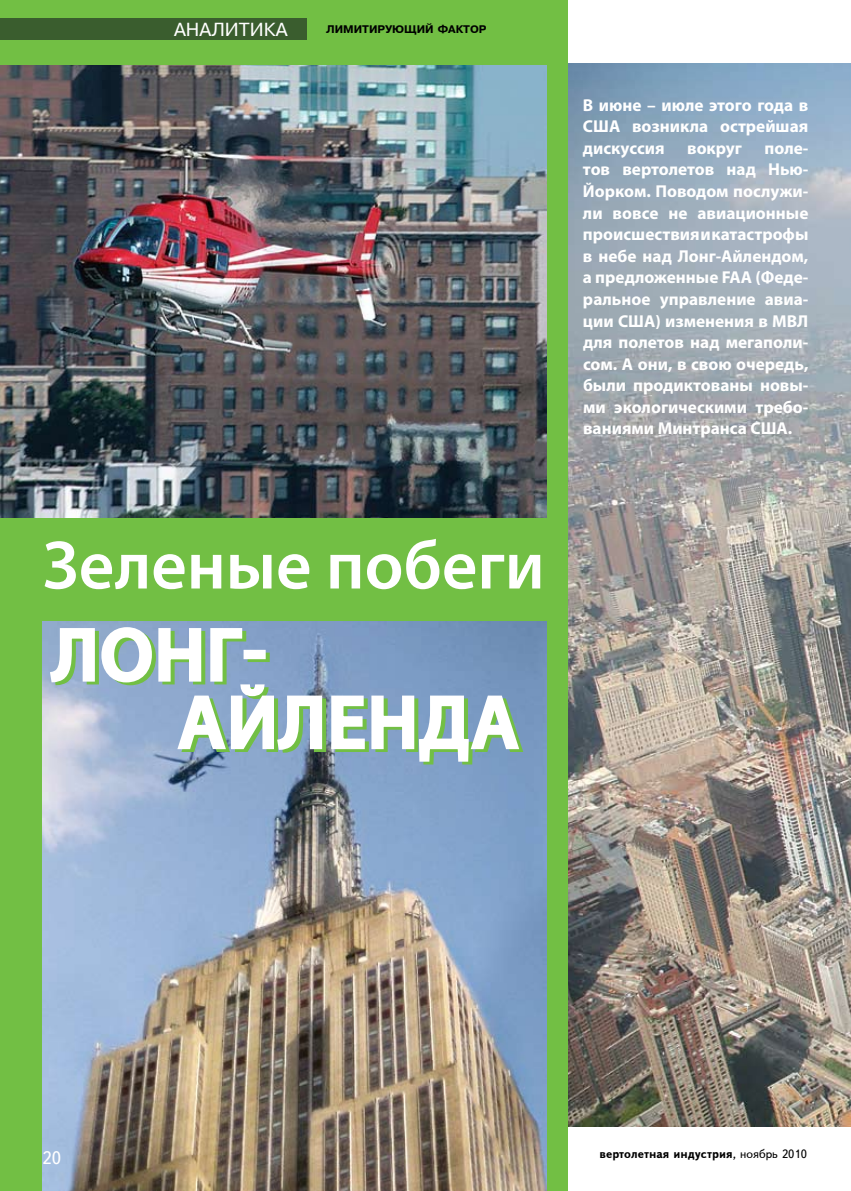
<style>
.page{position:relative;width:851px;height:1191px;background:#fff}
.page>*{position:absolute;margin:0;border:0;box-sizing:border-box;transform-origin:0 0}
.t1{font:600 75px/67.5px "Myriad Pro";letter-spacing:.02em;color:#fff}
.t2{font:600 69px "Myriad Pro";color:#fff}
.t3{font:18px "Pragmatica";color:#fff}
.t4{font:18px "Text Book Cyrillic";color:#fff}
.t5{font:700 17.25px/21.6px "Myriad Pro";color:#fff;text-align:justify}
.t6{font:700 12px "Text";color:#000}
.t7{font:700 10.5px "Pragmatica";color:#000}
.s1{font-family:"Text Book Cyrillic";font-weight:400}
</style>
<div class="page">
<img style="left:567px;top:63px;width:283px;height:1063px">
<div style="left:0;top:0;width:567px;height:1191px;background:#72bf44"></div>
<img style="left:43px;top:621px;width:503px;height:570px">
<img style="left:0;top:65px;width:546px;height:452px">
<div style="left:0;top:18px;width:306px;height:21px;background:#3a5d2e"></div>
<svg style="left:48px;top:625px;width:477px;height:141px;background:#95b2bf"></svg>
<p class="t3" style="left:174px;top:19px;width:115px">Аналити ка</p>
<p class="t7" style="left:326px;top:23px;width:162px">лим итирующий фактор</p>
<h2 class="t2" style="left:43px;top:521px;width:503px">Зеленые побеги</h2>
<h1 class="t1" style="left:178px;top:619px;width:342px;text-indent:-126px">Лонг-<br>Айленда</h1>
<p class="t5" style="left:583px;top:93px;width:227px">В июне – июле этого года в США возникла острейшая дискуссия</p>
<p class="t5" style="left:583px;top:137px;width:227px;text-align:left;text-indent:181px">поле&shy;тов вертолетов над Нью-<br>Йорком. Поводом послужи&shy;ли вовсе не авиационные происшествия и катастрофы в небе над Лонг-Айлендом, а предложенные FAA (Феде&shy;ральное управление авиа&shy;ции США) изменения в МВЛ для полетов над мегаполи&shy;сом. А они, в свою очередь, были продиктованы новы&shy;ми экологическими требо&shy;ваниями Минтранса США.</p>
<p class="t5" style="left:687px;top:137px;width:56px">вокруг</p>
<p class="t4" style="left:43px;top:1148px;width:20px">20</p>
<p class="t6" style="left:599px;top:1146px;width:209px">вертолетная индустрия<span class="s1">, ноябрь 2010</span></p>
</div>
